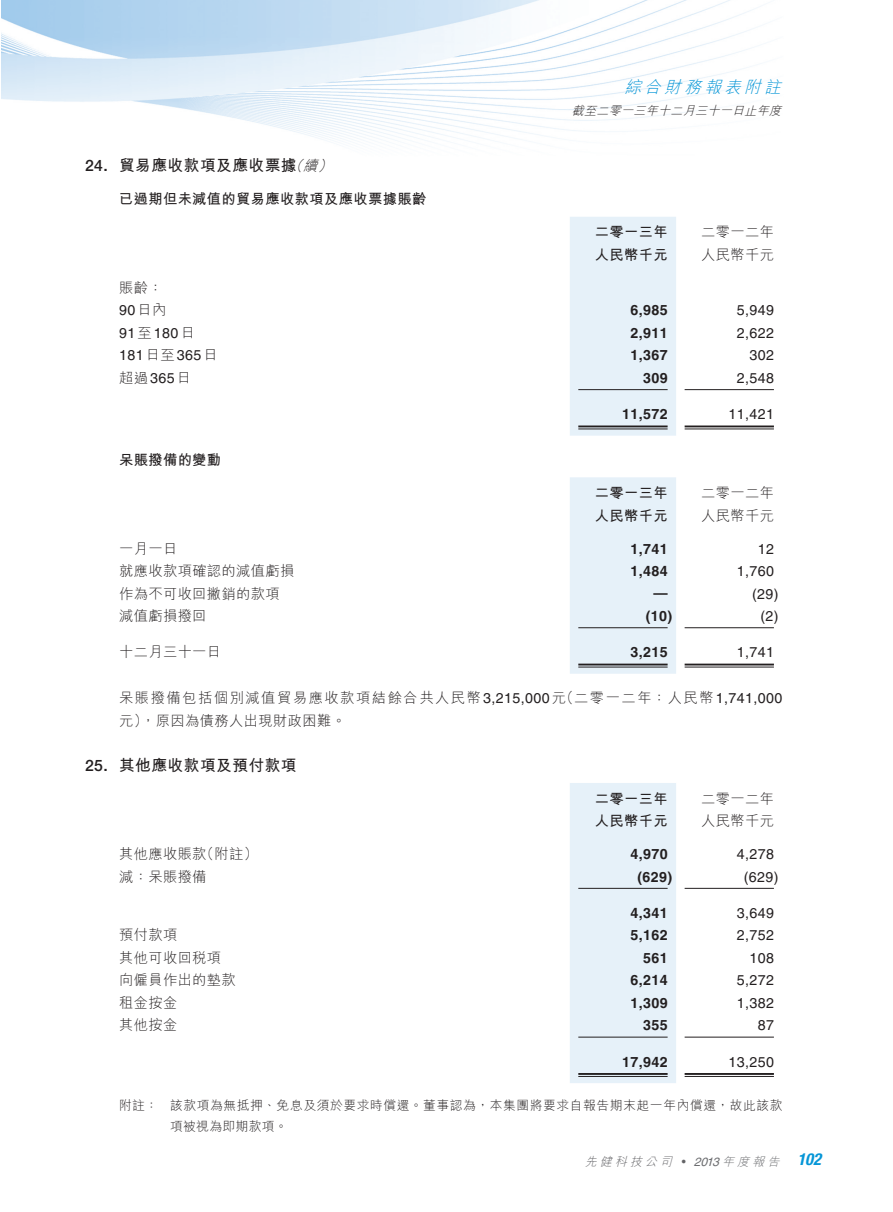
<style>
.page{position:relative;width:893px;height:1212px;background:#fff}
.page>*{position:absolute;margin:0;border:0;box-sizing:border-box;transform-origin:0 0}
.t1{font:italic 300 16.5px "M Hei HK";color:#0696d7}
._3__標題{font:700 15.75px "M Hei HK";letter-spacing:.03em;color:#231f20}
._1__內文{font:300 14.25px "M Hei HK";letter-spacing:.03em;color:#231f20}
._1__內文-2{font:14.25px "Helvetica LT Std";letter-spacing:.03em;color:#231f20}
._1__內文-3{font:700 14.25px "Helvetica LT Std";letter-spacing:.03em;color:#231f20}
._1__內文-4{font:300 14.25px/22.5px "M Hei HK";letter-spacing:.11em;color:#231f20}
._1__內文-5{font:700 14.25px "M Hei HK";letter-spacing:.03em;color:#231f20}
._4__副標題{font:700 14.25px "M Hei HK";letter-spacing:.03em;color:#231f20}
._2__附註內文{font:300 12.75px/20.2px "M Hei HK";letter-spacing:.045em;color:#231f20}
.t2{font:italic 300 12px "M Hei HK";color:#636366}
.t3{font:italic 300 12px "M Hei HK";color:#231f20}
.s1{font-family:"Helvetica Neue LT Std";font-weight:500}
.s2{font-weight:300;font-style:italic;font-size:14.25px}
.s3{font-family:"M Hei HK";font-weight:300}
.s4{font-family:"Helvetica LT Std";font-weight:400}
.s5{font-family:"Helvetica LT Std";font-weight:400;font-style:normal;font-stretch:condensed}
.s6{font-family:"Helvetica LT Std";font-weight:400;color:#6c6d70}
.s7{color:#6c6d70}
.s8{font-family:"Helvetica Neue LT Std";font-weight:700;font-stretch:condensed;font-size:16.5px;color:#0696d7}
</style>
<div class="page">
<img style="left:2px;top:0;width:759px;height:142px">
<div style="left:570px;top:217px;width:106px;height:219px;background:#e6f1f9"></div>
<hr style="left:578px;top:389px;width:90px;height:1px;background:#231f20">
<hr style="left:685px;top:389px;width:89px;height:1px;background:#231f20">
<hr style="left:578px;top:425px;width:90px;height:2px;background:#231f20">
<hr style="left:578px;top:429px;width:90px;height:1px;background:#231f20">
<hr style="left:685px;top:425px;width:89px;height:2px;background:#231f20">
<hr style="left:685px;top:429px;width:89px;height:1px;background:#231f20">
<div style="left:570px;top:477px;width:106px;height:197px;background:#e6f1f9"></div>
<hr style="left:578px;top:627px;width:90px;height:1px;background:#231f20">
<hr style="left:685px;top:627px;width:89px;height:1px;background:#231f20">
<hr style="left:578px;top:664px;width:90px;height:1px;background:#231f20">
<hr style="left:578px;top:667px;width:90px;height:1px;background:#231f20">
<hr style="left:685px;top:664px;width:89px;height:1px;background:#231f20">
<hr style="left:685px;top:667px;width:89px;height:1px;background:#231f20">
<div style="left:570px;top:783px;width:106px;height:300px;background:#e6f1f9"></div>
<hr style="left:578px;top:888px;width:90px;height:1px;background:#231f20">
<hr style="left:685px;top:888px;width:89px;height:1px;background:#231f20">
<hr style="left:578px;top:1037px;width:90px;height:1px;background:#231f20">
<hr style="left:685px;top:1037px;width:89px;height:1px;background:#231f20">
<hr style="left:578px;top:1073px;width:90px;height:2px;background:#231f20">
<hr style="left:578px;top:1076px;width:90px;height:1px;background:#231f20">
<hr style="left:685px;top:1073px;width:89px;height:2px;background:#231f20">
<hr style="left:685px;top:1076px;width:89px;height:1px;background:#231f20">
<p class="_3__標題" style="left:85px;top:154px;width:252px"><span class="s1">24.</span> 貿易應收款項及應收票據<span class="s2">（續）</span></p>
<p class="_4__副標題" style="left:119px;top:189px;width:309px">已過期但未減值的貿易應收款項及應收票據賬齡</p>
<p class="t1" style="left:625px;top:78px;width:162px">綜合財務報表附註</p>
<p class="t3" style="left:572px;top:105px;width:214px">截至二零一三年十二月三十一日止年度</p>
<p class="_1__內文-5" style="left:595px;top:222px;width:74px">二零一三年</p>
<p class="_1__內文" style="left:701px;top:225px;width:74px">二零一二年</p>
<p class="_1__內文-5" style="left:595px;top:244px;width:74px">人民幣千元</p>
<p class="_1__內文" style="left:701px;top:247px;width:74px">人民幣千元</p>
<p class="_1__內文" style="left:119px;top:280px;width:45px">賬齡：</p>
<p class="_1__內文-2" style="left:119px;top:302px;width:49px">90<span class="s3">日內</span></p>
<p class="_1__內文-3" style="left:630px;top:302px;width:39px">6,985</p>
<p class="_1__內文-2" style="left:737px;top:302px;width:39px">5,949</p>
<p class="_1__內文-2" style="left:119px;top:325px;width:77px">91<span class="s3">至</span>180<span class="s3">日</span></p>
<p class="_1__內文-3" style="left:630px;top:324px;width:39px">2,911</p>
<p class="_1__內文-2" style="left:737px;top:325px;width:39px">2,622</p>
<p class="_1__內文-2" style="left:119px;top:347px;width:100px">181<span class="s3">日至</span>365<span class="s3">日</span></p>
<p class="_1__內文-3" style="left:630px;top:347px;width:39px">1,367</p>
<p class="_1__內文-2" style="left:749px;top:347px;width:26px">302</p>
<p class="_1__內文" style="left:119px;top:370px;width:74px">超過<span class="s4">365</span>日</p>
<p class="_1__內文-3" style="left:643px;top:369px;width:26px">309</p>
<p class="_1__內文-2" style="left:737px;top:370px;width:39px">2,548</p>
<p class="_1__內文-3" style="left:622px;top:405px;width:47px">11,572</p>
<p class="_1__內文-2" style="left:728px;top:406px;width:47px">11,421</p>
<p class="_4__副標題" style="left:119px;top:449px;width:104px">呆賬撥備的變動</p>
<p class="_1__內文-5" style="left:595px;top:482px;width:74px">二零一三年</p>
<p class="_1__內文" style="left:701px;top:485px;width:74px">二零一二年</p>
<p class="_1__內文-5" style="left:595px;top:505px;width:74px">人民幣千元</p>
<p class="_1__內文" style="left:701px;top:508px;width:74px">人民幣千元</p>
<p class="_1__內文" style="left:119px;top:541px;width:60px">一月一日</p>
<p class="_1__內文-3" style="left:630px;top:540px;width:39px">1,741</p>
<p class="_1__內文-2" style="left:758px;top:540px;width:18px">12</p>
<p class="_1__內文" style="left:119px;top:563px;width:177px">就應收款項確認的減值虧損</p>
<p class="_1__內文-3" style="left:630px;top:562px;width:39px">1,484</p>
<p class="_1__內文-2" style="left:737px;top:563px;width:39px">1,760</p>
<p class="_1__內文" style="left:119px;top:586px;width:162px">作為不可收回撇銷的款項</p>
<p class="_1__內文-3" style="left:653px;top:584px;width:16px">—</p>
<p class="_1__內文-2" style="left:752px;top:585px;width:28px">(29)</p>
<p class="_1__內文" style="left:119px;top:608px;width:89px">減值虧損撥回</p>
<p class="_1__內文-3" style="left:646px;top:607px;width:28px">(10)</p>
<p class="_1__內文-2" style="left:760px;top:608px;width:20px">(2)</p>
<p class="_1__內文" style="left:119px;top:645px;width:104px">十二月三十一日</p>
<p class="_1__內文-3" style="left:630px;top:644px;width:39px">3,215</p>
<p class="_1__內文-2" style="left:737px;top:644px;width:39px">1,741</p>
<p class="_1__內文-4" style="left:119px;top:686px;width:665px">呆賬撥備包括個別減值貿易應收款項結餘合共人民幣<span class="s4">3,215,000</span>元（二零一二年：人民幣<span class="s4">1,741,000</span>元），原因為債務人出現財政困難。</p>
<p class="_3__標題" style="left:85px;top:753px;width:213px"><span class="s1">25.</span> 其他應收款項及預付款項</p>
<p class="_1__內文-5" style="left:595px;top:788px;width:74px">二零一三年</p>
<p class="_1__內文" style="left:701px;top:791px;width:74px">二零一二年</p>
<p class="_1__內文-5" style="left:595px;top:810px;width:74px">人民幣千元</p>
<p class="_1__內文" style="left:701px;top:814px;width:74px">人民幣千元</p>
<p class="_1__內文" style="left:119px;top:847px;width:140px">其他應收賬款（附註）</p>
<p class="_1__內文-3" style="left:630px;top:845px;width:39px">4,970</p>
<p class="_1__內文-2" style="left:737px;top:846px;width:39px">4,278</p>
<p class="_1__內文" style="left:119px;top:869px;width:89px">減：呆賬撥備</p>
<p class="_1__內文-3" style="left:637px;top:868px;width:36px">(629)</p>
<p class="_1__內文-2" style="left:744px;top:868px;width:36px">(629)</p>
<p class="_1__內文-3" style="left:630px;top:904px;width:39px">4,341</p>
<p class="_1__內文-2" style="left:737px;top:905px;width:39px">3,649</p>
<p class="_1__內文" style="left:119px;top:928px;width:60px">預付款項</p>
<p class="_1__內文-3" style="left:630px;top:927px;width:39px">5,162</p>
<p class="_1__內文-2" style="left:737px;top:927px;width:39px">2,752</p>
<p class="_1__內文" style="left:119px;top:950px;width:104px">其他可收回稅項</p>
<p class="_1__內文-3" style="left:643px;top:949px;width:26px">561</p>
<p class="_1__內文-2" style="left:749px;top:950px;width:26px">108</p>
<p class="_1__內文" style="left:119px;top:973px;width:118px">向僱員作出的墊款</p>
<p class="_1__內文-3" style="left:630px;top:972px;width:39px">6,214</p>
<p class="_1__內文-2" style="left:737px;top:972px;width:39px">5,272</p>
<p class="_1__內文" style="left:119px;top:995px;width:60px">租金按金</p>
<p class="_1__內文-3" style="left:630px;top:994px;width:39px">1,309</p>
<p class="_1__內文-2" style="left:737px;top:995px;width:39px">1,382</p>
<p class="_1__內文" style="left:119px;top:1018px;width:60px">其他按金</p>
<p class="_1__內文-3" style="left:643px;top:1017px;width:26px">355</p>
<p class="_1__內文-2" style="left:758px;top:1017px;width:18px">87</p>
<p class="_1__內文-3" style="left:622px;top:1053px;width:47px">17,942</p>
<p class="_1__內文-2" style="left:728px;top:1053px;width:47px">13,250</p>
<p class="_2__附註內文" style="left:170px;top:1095px;width:614px;text-indent:-51px">附註： 該款項為無抵押、免息及須於要求時償還。董事認為，本集團將要求自報告期末起一年內償還，故此該款項被視為即期款項。</p>
<p class="t2" style="left:585px;top:1156px;width:238px">先健科技公司 <span class="s5">•</span> <span class="s6">2013</span><span class="s7">年度報告</span> <span class="s8">102</span></p>
</div>
